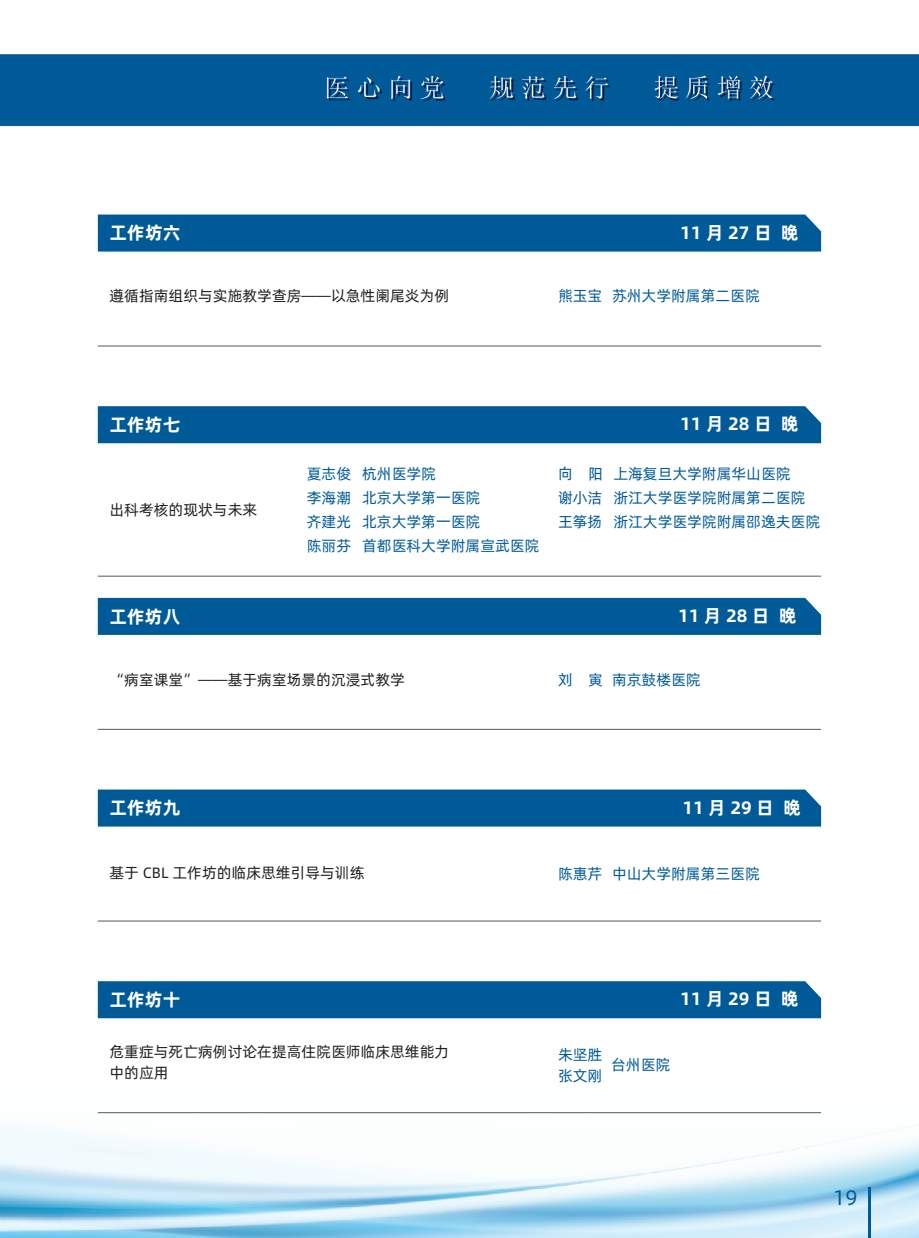
<style>
.page{position:relative;width:919px;height:1238px;background:#fff}
.page>*{position:absolute;margin:0;border:0;box-sizing:border-box;transform-origin:0 0}
.t1{font:21px "Alibaba Pu Hui Ti R";color:#015a98}
.t2{font:18px "Alibaba Pu Hui Ti B";color:#fff}
.t3{font:15px/24px "Alibaba Pu Hui Ti R";color:#015a98}
.t4{font:15px/21px "Alibaba Pu Hui Ti R";color:#231f20}
</style>
<div class="page">
<img style="left:0;top:54px;width:918px;height:1183px">
<hr style="left:868px;top:1186px;width:2px;height:51px;background:#015a98">
<div style="left:98px;top:598px;width:723px;height:37px;background:#015a98"></div>
<hr style="left:98px;top:729px;width:723px;height:1px;background:#57585a">
<div style="left:98px;top:981px;width:723px;height:37px;background:#015a98"></div>
<hr style="left:98px;top:1112px;width:723px;height:1px;background:#57585a">
<div style="left:98px;top:406px;width:723px;height:37px;background:#015a98"></div>
<hr style="left:98px;top:576px;width:723px;height:1px;background:#57585a">
<div style="left:98px;top:789px;width:723px;height:37px;background:#015a98"></div>
<hr style="left:98px;top:920px;width:723px;height:1px;background:#57585a">
<div style="left:98px;top:214px;width:723px;height:37px;background:#015a98"></div>
<hr style="left:98px;top:346px;width:723px;height:1px;background:#57585a">
<p class="t2" style="left:109px;top:219px;width:72px">工作坊六</p>
<p class="t4" style="left:109px;top:285px;width:341px">遵循指南组织与实施教学查房——以急性阑尾炎为例</p>
<p class="t2" style="left:680px;top:218px;width:120px">11月27日 晚</p>
<p class="t3" style="left:558px;top:283px;width:203px">熊玉宝 苏州大学附属第二医院</p>
<p class="t2" style="left:109px;top:410px;width:72px">工作坊七</p>
<p class="t4" style="left:109px;top:498px;width:149px">出科考核的现状与未来</p>
<p class="t2" style="left:109px;top:602px;width:72px">工作坊八</p>
<p class="t2" style="left:680px;top:410px;width:120px">11月28日 晚</p>
<p class="t3" style="left:307px;top:460px;width:46px;text-align:justify">夏志俊李海潮齐建光陈丽芬</p>
<p class="t3" style="left:362px;top:460px;width:179px">杭州医学院<br>北京大学第一医院<br>北京大学第一医院<br>首都医科大学附属宣武医院</p>
<p class="t3" style="left:558px;top:460px;width:46px;text-align:justify">向 阳谢小洁王筝扬</p>
<p class="t3" style="left:613px;top:460px;width:208px">上海复旦大学附属华山医院<br>浙江大学医学院附属第二医院浙江大学医学院附属邵逸夫医院</p>
<p class="t2" style="left:678px;top:601px;width:120px">11月28日 晚</p>
<p class="t4" style="left:109px;top:668px;width:297px">“病室课堂”——基于病室场景的沉浸式教学</p>
<p class="t3" style="left:558px;top:666px;width:144px">刘 寅 南京鼓楼医院</p>
<p class="t2" style="left:109px;top:793px;width:72px">工作坊九</p>
<p class="t2" style="left:682px;top:793px;width:120px">11月29日 晚</p>
<p class="t4" style="left:109px;top:860px;width:256px">基于 CBL 工作坊的临床思维引导与训练</p>
<p class="t3" style="left:558px;top:860px;width:203px">陈惠芹 中山大学附属第三医院</p>
<p class="t2" style="left:109px;top:985px;width:72px">工作坊十</p>
<p class="t4" style="left:109px;top:1040px;width:341px">危重症与死亡病例讨论在提高住院医师临床思维能力中的应用</p>
<p class="t2" style="left:680px;top:984px;width:120px">11月29日 晚</p>
<p class="t3" style="left:558px;top:1042px;width:46px;line-height:21px">朱坚胜张文刚</p>
<p class="t3" style="left:611px;top:1051px;width:61px">台州医院</p>
<h1 class="t1" style="left:833px;top:1181px;width:26px">19</h1>
</div>
